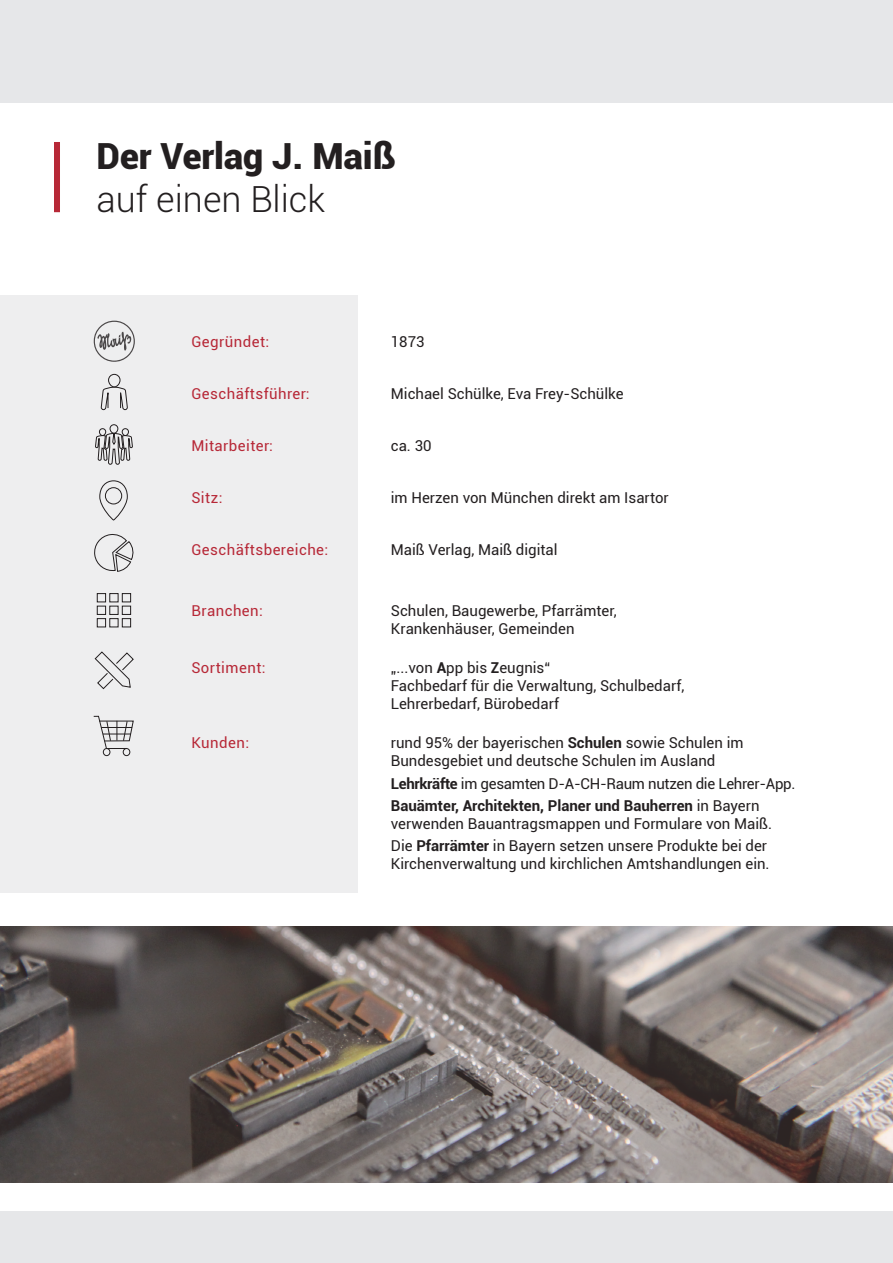
<style>
.page{position:relative;width:893px;height:1263px;background:#fff}
.page>*{position:absolute;margin:0;border:0;box-sizing:border-box;transform-origin:0 0}
.t1{font:900 36px "Roboto";color:#231f20}
.t2{font:300 36px "Roboto";color:#231f20}
.t3{font:15px/18px "Roboto";color:#231f20}
.t4{font:700 15px/22.2px "Roboto";color:#231f20}
.t5{font:15px "Roboto";letter-spacing:.03em;color:#b72837}
.s1{font-weight:700}
.s2{font-weight:400}
</style>
<div class="page">
<div style="left:0;top:0;width:893px;height:102px;background:#e6e7e9"></div>
<div style="left:0;top:1212px;width:893px;height:51px;background:#e6e7e9"></div>
<div style="left:54px;top:142px;width:6px;height:70px;background:#b72837"></div>
<svg style="left:0;top:926px;width:893px;height:257px;background:#726966"></svg>
<div style="left:0;top:296px;width:358px;height:597px;background:#eeeeef"></div>
<svg style="left:94px;top:321px;width:41px;height:41px"></svg>
<div style="left:108px;top:374px;width:12px;height:13px;border:1px solid #231f20;border-radius:50%"></div>
<svg style="left:101px;top:377px;width:26px;height:33px"></svg>
<svg style="left:97px;top:593px;width:34px;height:35px"></svg>
<svg style="left:95px;top:424px;width:38px;height:97px"></svg>
<div style="left:105px;top:487px;width:17px;height:17px;border:1px solid #231f20;border-radius:50%"></div>
<svg style="left:94px;top:534px;width:40px;height:38px"></svg>
<svg style="left:94px;top:651px;width:40px;height:39px"></svg>
<div style="left:103px;top:748px;width:7px;height:8px;border:1px solid #231f20;border-radius:50%"></div>
<div style="left:123px;top:748px;width:7px;height:8px;border:1px solid #231f20;border-radius:50%"></div>
<svg style="left:93px;top:715px;width:41px;height:34px"></svg>
<h1 class="t1" style="left:97px;top:131px;width:301px">Der Verlag J. Maiß</h1>
<h1 class="t2" style="left:97px;top:174px;width:230px">auf einen Blick</h1>
<p class="t5" style="left:191px;top:331px;width:80px">Gegründet:</p>
<p class="t3" style="left:391px;top:332px;width:35px">1873</p>
<p class="t5" style="left:191px;top:383px;width:120px">Geschäftsführer:</p>
<p class="t3" style="left:391px;top:384px;width:234px">Michael Schülke, Eva Frey-Schülke</p>
<p class="t5" style="left:191px;top:435px;width:83px">Mitarbeiter:</p>
<p class="t3" style="left:391px;top:436px;width:42px">ca. 30</p>
<p class="t5" style="left:191px;top:487px;width:33px">Sitz:</p>
<p class="t3" style="left:391px;top:488px;width:279px">im Herzen von München direkt am Isartor</p>
<p class="t5" style="left:191px;top:539px;width:139px">Geschäftsbereiche:</p>
<p class="t3" style="left:391px;top:540px;width:168px">Maiß Verlag, Maiß digital</p>
<p class="t5" style="left:191px;top:600px;width:73px">Branchen:</p>
<p class="t3" style="left:391px;top:601px;width:227px">Schulen, Baugewerbe, Pfarrämter,<br>Krankenhäuser, Gemeinden</p>
<p class="t5" style="left:191px;top:657px;width:76px">Sortiment:</p>
<p class="t3" style="left:391px;top:658px;width:295px">„...von <span class="s1">A</span>pp bis <span class="s1">Z</span>eugnis“<br>Fachbedarf für die Verwaltung, Schulbedarf,<br>Lehrerbedarf, Bürobedarf</p>
<p class="t5" style="left:191px;top:732px;width:59px">Kunden:</p>
<p class="t3" style="left:391px;top:733px;width:354px">rund 95% der bayerischen <span class="s1">Schulen</span> sowie Schulen im<br>Bundesgebiet und deutsche Schulen im Ausland</p>
<p class="t4" style="left:391px;top:772px;width:406px">Lehrkräfte <span class="s2">im gesamten D-A-CH-Raum nutzen die Lehrer-App.<br></span>Bauämter, Architekten, Planer und Bauherren <span class="s2">in Bayern</span></p>
<p class="t3" style="left:391px;top:812px;width:383px;line-height:22.2px">verwenden Bauantragsmappen und Formulare von Maiß.<br>Die <span class="s1">Pfarrämter</span> in Bayern setzen unsere Produkte bei der</p>
<p class="t3" style="left:391px;top:854px;width:380px">Kirchenverwaltung und kirchlichen Amtshandlungen ein.</p>
</div>
